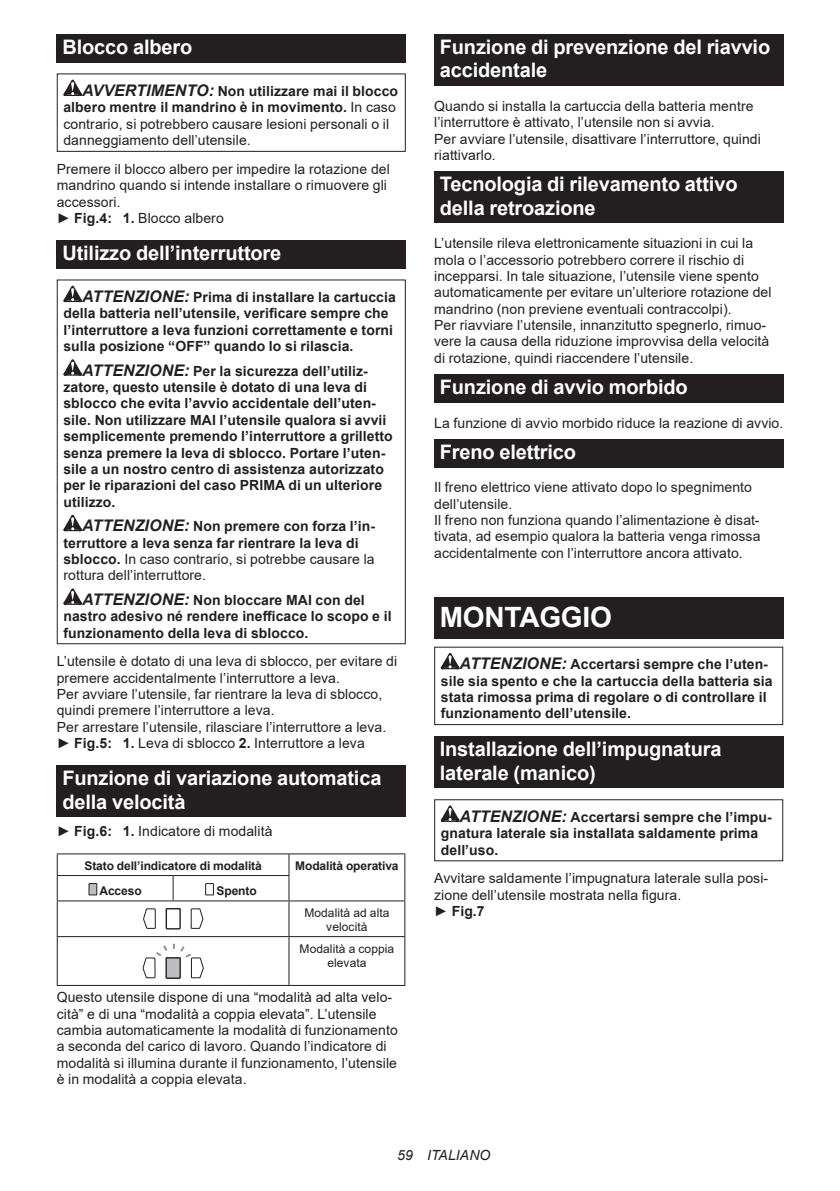
<style>
.page{position:relative;width:840px;height:1191px;background:#fff}
.page>*{position:absolute;margin:0;border:0;box-sizing:border-box;transform-origin:0 0}
.t1{font:700 28px "Arial";letter-spacing:-.01em;color:#fff}
.t2{font:700 20px/23.4px "Arial";letter-spacing:-.01em;color:#fff}
.t3{font:14px/16.4px "Arial";letter-spacing:.005em;color:#231f20}
.t4{font:700 14px/16.4px "Arial";letter-spacing:.005em;color:#231f20}
.t5{font:italic 14px "Arial";letter-spacing:.005em;color:#231f20}
.t6{font:700 12px "Arial";letter-spacing:-.01em;color:#231f20}
.t7{font:12px/14px "Arial";letter-spacing:.005em;color:#231f20;text-align:center}
.s1{font-weight:700;font-style:italic;font-size:16px}
.s2{font-weight:700}
.s3{font-style:italic;font-size:16px}
.s4{font-weight:400}
</style>
<div class="page">
<div style="left:57px;top:34px;width:348px;height:29px;background:#231f20"></div>
<svg style="left:63px;top:80px;width:19px;height:16px"></svg>
<div style="left:57px;top:73px;width:348px;height:79px;border:1px solid #231f20"></div>
<div style="left:57px;top:240px;width:348px;height:28px;background:#231f20"></div>
<svg style="left:63px;top:286px;width:19px;height:16px"></svg>
<svg style="left:63px;top:359px;width:19px;height:17px"></svg>
<svg style="left:63px;top:515px;width:19px;height:16px"></svg>
<svg style="left:63px;top:588px;width:19px;height:17px"></svg>
<div style="left:57px;top:279px;width:348px;height:365px;border:1px solid #231f20"></div>
<div style="left:57px;top:765px;width:348px;height:52px;background:#231f20"></div>
<hr style="left:57px;top:853px;width:116px;height:1px;background:#231f20">
<hr style="left:173px;top:853px;width:116px;height:1px;background:#231f20">
<hr style="left:289px;top:853px;width:116px;height:1px;background:#231f20">
<hr style="left:57px;top:875px;width:116px;height:1px;background:#231f20">
<svg style="left:57px;top:854px;width:1px;height:46px"></svg>
<hr style="left:173px;top:875px;width:116px;height:1px;background:#231f20">
<svg style="left:172px;top:876px;width:1px;height:24px"></svg>
<svg style="left:288px;top:854px;width:1px;height:46px"></svg>
<svg style="left:404px;top:854px;width:1px;height:46px"></svg>
<hr style="left:57px;top:900px;width:116px;height:1px;background:#231f20">
<hr style="left:57px;top:901px;width:1px;height:35px;background:#231f20">
<hr style="left:173px;top:900px;width:116px;height:1px;background:#231f20">
<hr style="left:289px;top:900px;width:116px;height:1px;background:#231f20">
<hr style="left:288px;top:901px;width:1px;height:35px;background:#231f20">
<hr style="left:404px;top:901px;width:1px;height:35px;background:#231f20">
<hr style="left:57px;top:936px;width:116px;height:1px;background:#231f20">
<hr style="left:57px;top:937px;width:1px;height:48px;background:#231f20">
<hr style="left:173px;top:936px;width:116px;height:1px;background:#231f20">
<hr style="left:289px;top:936px;width:116px;height:1px;background:#231f20">
<hr style="left:288px;top:937px;width:1px;height:48px;background:#231f20">
<hr style="left:404px;top:937px;width:1px;height:48px;background:#231f20">
<hr style="left:57px;top:985px;width:116px;height:1px;background:#231f20">
<hr style="left:173px;top:985px;width:116px;height:1px;background:#231f20">
<hr style="left:289px;top:985px;width:116px;height:1px;background:#231f20">
<svg style="left:89px;top:883px;width:8px;height:12px"></svg>
<svg style="left:205px;top:883px;width:9px;height:12px"></svg>
<svg style="left:143px;top:908px;width:13px;height:21px"></svg>
<svg style="left:190px;top:908px;width:13px;height:21px"></svg>
<svg style="left:165px;top:908px;width:16px;height:22px"></svg>
<svg style="left:142px;top:943px;width:62px;height:36px"></svg>
<div style="left:434px;top:34px;width:348px;height:52px;background:#231f20"></div>
<div style="left:434px;top:171px;width:348px;height:52px;background:#231f20"></div>
<div style="left:434px;top:374px;width:348px;height:29px;background:#231f20"></div>
<div style="left:434px;top:439px;width:348px;height:28px;background:#231f20"></div>
<div style="left:434px;top:597px;width:348px;height:41px;background:#231f20"></div>
<svg style="left:440px;top:653px;width:19px;height:16px"></svg>
<div style="left:434px;top:646px;width:348px;height:79px;border:1px solid #231f20"></div>
<div style="left:434px;top:736px;width:348px;height:52px;background:#231f20"></div>
<svg style="left:440px;top:805px;width:19px;height:17px"></svg>
<div style="left:434px;top:799px;width:348px;height:62px;border:1px solid #231f20"></div>
<h2 class="t2" style="left:62px;top:36px;width:131px">Blocco albero</h2>
<p class="t3" style="left:63px;top:83px;width:336px;text-indent:19px"><span class="s1">AVVERTIMENTO:</span> <span class="s2">Non utilizzare mai il blocco albero mentre il mandrino è in movimento.</span> In caso contrario, si potrebbero causare lesioni personali o il danneggiamento dell’utensile.</p>
<p class="t3" style="left:57px;top:161px;width:334px">Premere il blocco albero per impedire la rotazione del mandrino quando si intende installare o rimuovere gli accessori.<br>► <span class="s2">Fig.4: 1.</span> Blocco albero</p>
<h2 class="t2" style="left:62px;top:241px;width:220px">Utilizzo dell’interruttore</h2>
<p class="t4" style="left:63px;top:289px;width:334px;text-indent:19px"><span class="s3">ATTENZIONE:</span> Prima di installare la cartuccia della batteria nell’utensile, verificare sempre che l’interruttore a leva funzioni correttamente e torni sulla posizione “OFF” quando lo si rilascia.</p>
<p class="t4" style="left:63px;top:363px;width:331px;text-indent:19px"><span class="s3">ATTENZIONE:</span> Per la sicurezza dell’utiliz&shy;zatore, questo utensile è dotato di una leva di sblocco che evita l’avvio accidentale dell’uten&shy;sile. Non utilizzare MAI l’utensile qualora si avvii semplicemente premendo l’interruttore a grilletto senza premere la leva di sblocco. Portare l’uten&shy;sile a un nostro centro di assistenza autorizzato per le riparazioni del caso PRIMA di un ulteriore utilizzo.</p>
<p class="t4" style="left:63px;top:518px;width:313px;text-indent:19px"><span class="s3">ATTENZIONE:</span> Non premere con forza l’in&shy;terruttore a leva senza far rientrare la leva di sblocco. <span class="s4">In caso contrario, si potrebbe causare la rottura dell’interruttore.</span></p>
<p class="t4" style="left:63px;top:592px;width:329px;text-indent:19px"><span class="s3">ATTENZIONE:</span> Non bloccare MAI con del nastro adesivo né rendere inefficace lo scopo e il funzionamento della leva di sblocco.</p>
<p class="t3" style="left:57px;top:653px;width:342px">L’utensile è dotato di una leva di sblocco, per evitare di premere accidentalmente l’interruttore a leva.<br>Per avviare l’utensile, far rientrare la leva di sblocco, quindi premere l’interruttore a leva.<br>Per arrestare l’utensile, rilasciare l’interruttore a leva. ► <span class="s2">Fig.5: 1.</span> Leva di sblocco <span class="s2">2.</span> Interruttore a leva</p>
<h2 class="t2" style="left:62px;top:766px;width:320px">Funzione di variazione automatica della velocità</h2>
<p class="t3" style="left:57px;top:823px;width:217px">► <span class="s2">Fig.6: 1.</span> Indicatore di modalità</p>
<p class="t6" style="left:84px;top:857px;width:179px">Stato dell’indicatore di modalità</p>
<p class="t6" style="left:295px;top:857px;width:105px">Modalità operativa</p>
<p class="t6" style="left:99px;top:882px;width:44px">Acceso</p>
<p class="t6" style="left:216px;top:882px;width:42px">Spento</p>
<p class="t7" style="left:304px;top:905px;width:87px">Modalità ad alta velocità</p>
<p class="t7" style="left:299px;top:941px;width:96px">Modalità a coppia elevata</p>
<p class="t3" style="left:57px;top:989px;width:342px">Questo utensile dispone di una “modalità ad alta velo&shy;cità” e di una “modalità a coppia elevata”. L’utensile cambia automaticamente la modalità di funzionamento a seconda del carico di lavoro. Quando l’indicatore di modalità si illumina durante il funzionamento, l’utensile è in modalità a coppia elevata.</p>
<h2 class="t2" style="left:439px;top:36px;width:332px">Funzione di prevenzione del riavvio accidentale</h2>
<p class="t3" style="left:434px;top:98px;width:328px">Quando si installa la cartuccia della batteria mentre l’interruttore è attivato, l’utensile non si avvia.<br>Per avviare l’utensile, disattivare l’interruttore, quindi riattivarlo.</p>
<h2 class="t2" style="left:439px;top:173px;width:299px">Tecnologia di rilevamento attivo della retroazione</h2>
<p class="t3" style="left:434px;top:235px;width:339px">L’utensile rileva elettronicamente situazioni in cui la mola o l’accessorio potrebbero correre il rischio di incepparsi. In tale situazione, l’utensile viene spento automaticamente per evitare un’ulteriore rotazione del mandrino (non previene eventuali contraccolpi).<br>Per riavviare l’utensile, innanzitutto spegnerlo, rimuo&shy;vere la causa della riduzione improvvisa della velocità di rotazione, quindi riaccendere l’utensile.</p>
<h2 class="t2" style="left:439px;top:376px;width:249px">Funzione di avvio morbido</h2>
<p class="t3" style="left:434px;top:414px;width:350px">La funzione di avvio morbido riduce la reazione di avvio.</p>
<h2 class="t2" style="left:439px;top:440px;width:138px">Freno elettrico</h2>
<p class="t3" style="left:434px;top:479px;width:327px">Il freno elettrico viene attivato dopo lo spegnimento dell’utensile.<br>Il freno non funziona quando l’alimentazione è disat&shy;tivata, ad esempio qualora la batteria venga rimossa accidentalmente con l’interruttore ancora attivato.</p>
<h1 class="t1" style="left:439px;top:597px;width:173px">MONTAGGIO</h1>
<p class="t4" style="left:440px;top:656px;width:333px;text-indent:19px"><span class="s3">ATTENZIONE:</span> Accertarsi sempre che l’uten&shy;sile sia spento e che la cartuccia della batteria sia stata rimossa prima di regolare o di controllare il funzionamento dell’utensile.</p>
<h2 class="t2" style="left:439px;top:738px;width:283px">Installazione dell’impugnatura laterale (manico)</h2>
<p class="t4" style="left:440px;top:809px;width:332px;text-indent:19px"><span class="s3">ATTENZIONE:</span> Accertarsi sempre che l’impu&shy;gnatura laterale sia installata saldamente prima dell’uso.</p>
<p class="t3" style="left:434px;top:870px;width:335px">Avvitare saldamente l’impugnatura laterale sulla posi&shy;zione dell’utensile mostrata nella figura.<br>► <span class="s2">Fig.7</span></p>
<p class="t5" style="left:397px;top:1146px;width:95px">59 ITALIANO</p>
</div>
